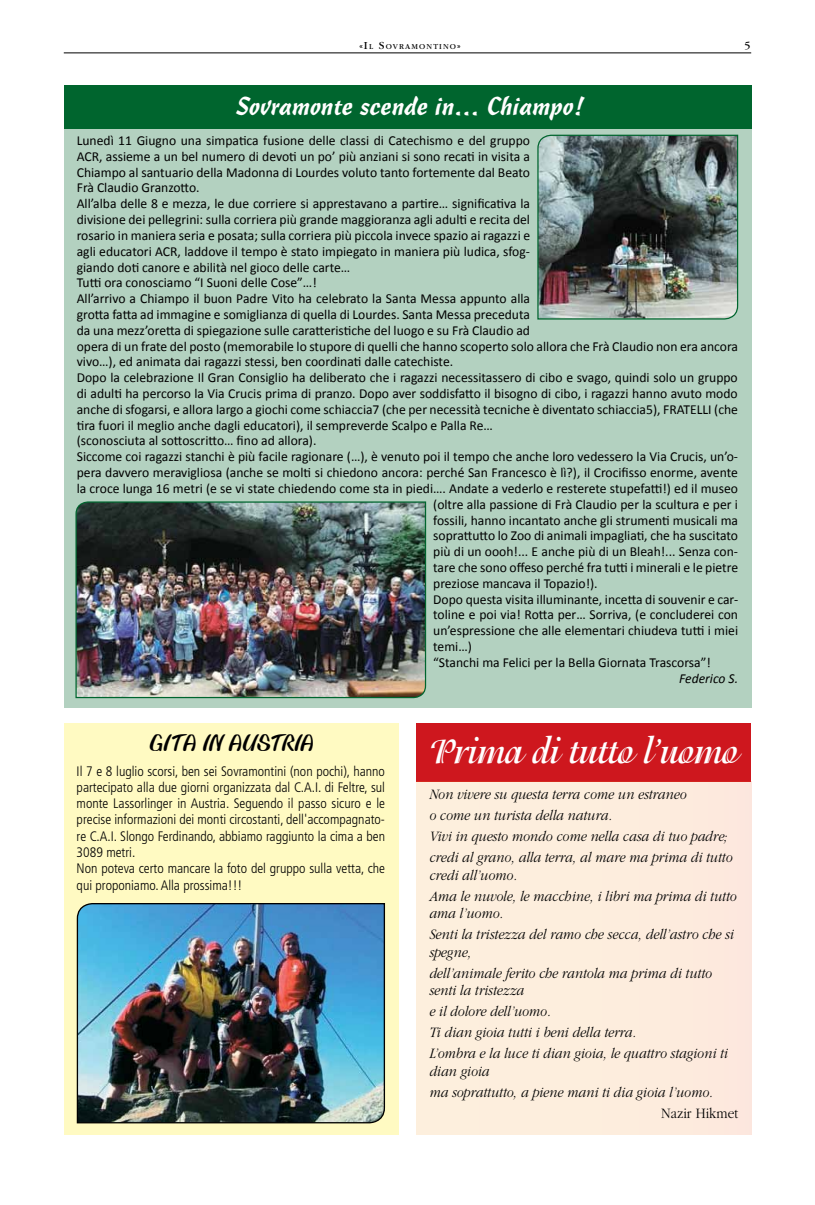
<style>
.page{position:relative;width:815px;height:1205px;background:#fff}
.page>*{position:absolute;margin:0;border:0;box-sizing:border-box;transform-origin:0 0}
.t1{font:700 37.5px "Isadora Std";color:#fff;scale:.9 1}
.t2{font:25px "Cascade Script LT Std";color:#fff}
.t3{font:25px "Biffo MT Std";color:#000}
.t4{font:italic 300 15px/21px "ITC Garamond Std";color:#000;scale:.9 1}
.t5{font:300 15px "ITC Garamond Std";color:#000;scale:.9 1}
.t6{font:13.75px "Calibri";color:#000}
.t7{font:300 condensed 13.75px/16.2px "Frutiger LT Std";color:#000}
.t8{font:italic 13.75px "Calibri";color:#000}
.t9{font:11.25px "ITC Garamond Std";color:#000}
.t10{font:7.88px "ITC Garamond Std";letter-spacing:.145em;color:#000}
.s1{font-size:11.25px}
</style>
<div class="page">
<div style="left:64px;top:129px;width:687px;height:578px;background:#b3d1c0"></div>
<img style="left:537px;top:134px;width:202px;height:186px">
<img style="left:75px;top:501px;width:352px;height:198px">
<div style="left:64px;top:85px;width:687px;height:44px;background:#00652e"></div>
<div style="left:416px;top:723px;width:335px;height:58px;background:#ce171e"></div>
<div style="left:416px;top:781px;width:335px;height:353px;background:#fdeedd"></div>
<div style="left:64px;top:723px;width:335px;height:411px;background:#fffac2"></div>
<img style="left:76px;top:903px;width:310px;height:221px">
<hr style="left:64px;top:53px;width:687px;height:1px;background:#000">
<p class="t10" style="left:359px;top:42px;width:103px"><span class="s1">«I</span>L <span class="s1">S</span>OVRAMONTINO<span class="s1">»</span></p>
<p class="t9" style="left:744px;top:39px;width:7px">5</p>
<h2 class="t2" style="left:237px;top:92px;width:349px">Sovramonte scende in… Chiampo!</h2>
<p class="t6" style="left:77px;top:132px;width:455px">Lunedì 11 Giugno una simpatica fusione delle classi di Catechismo e del gruppo</p>
<p class="t6" style="left:77px;top:148px;width:455px">ACR, assieme a un bel numero di devoti un po’ più anziani si sono recati in visita a</p>
<p class="t6" style="left:77px;top:163px;width:455px">Chiampo al santuario della Madonna di Lourdes voluto tanto fortemente dal Beato</p>
<p class="t6" style="left:77px;top:179px;width:124px">Frà Claudio Granzotto.</p>
<p class="t6" style="left:77px;top:195px;width:455px">All’alba delle 8 e mezza, le due corriere si apprestavano a partire… significativa la</p>
<p class="t6" style="left:77px;top:211px;width:455px">divisione dei pellegrini: sulla corriera più grande maggioranza agli adulti e recita del</p>
<p class="t6" style="left:77px;top:227px;width:455px">rosario in maniera seria e posata; sulla corriera più piccola invece spazio ai ragazzi e</p>
<p class="t6" style="left:77px;top:242px;width:455px">agli educatori ACR, laddove il tempo è stato impiegato in maniera più ludica, sfog-</p>
<p class="t6" style="left:77px;top:258px;width:275px">giando doti canore e abilità nel gioco delle carte…</p>
<p class="t6" style="left:77px;top:274px;width:242px">Tutti ora conosciamo “I Suoni delle Cose”…!</p>
<p class="t6" style="left:77px;top:290px;width:455px">All’arrivo a Chiampo il buon Padre Vito ha celebrato la Santa Messa appunto alla</p>
<p class="t6" style="left:77px;top:306px;width:455px">grotta fatta ad immagine e somiglianza di quella di Lourdes. Santa Messa preceduta</p>
<p class="t6" style="left:77px;top:321px;width:455px">da una mezz’oretta di spiegazione sulle caratteristiche del luogo e su Frà Claudio ad</p>
<p class="t6" style="left:77px;top:337px;width:663px">opera di un frate del posto (memorabile lo stupore di quelli che hanno scoperto solo allora che Frà Claudio non era ancora</p>
<p class="t6" style="left:77px;top:353px;width:378px">vivo…), ed animata dai ragazzi stessi, ben coordinati dalle catechiste.</p>
<p class="t6" style="left:77px;top:369px;width:663px">Dopo la celebrazione Il Gran Consiglio ha deliberato che i ragazzi necessitassero di cibo e svago, quindi solo un gruppo</p>
<p class="t6" style="left:77px;top:385px;width:663px">di adulti ha percorso la Via Crucis prima di pranzo. Dopo aver soddisfatto il bisogno di cibo, i ragazzi hanno avuto modo</p>
<p class="t6" style="left:77px;top:401px;width:663px">anche di sfogarsi, e allora largo a giochi come schiaccia7 (che per necessità tecniche è diventato schiaccia5), FRATELLI (che</p>
<p class="t6" style="left:77px;top:416px;width:418px">tira fuori il meglio anche dagli educatori), il sempreverde Scalpo e Palla Re…</p>
<p class="t6" style="left:77px;top:432px;width:241px">(sconosciuta al sottoscritto… fino ad allora).</p>
<p class="t6" style="left:77px;top:448px;width:663px">Siccome coi ragazzi stanchi è più facile ragionare (…), è venuto poi il tempo che anche loro vedessero la Via Crucis, un’o-</p>
<p class="t6" style="left:77px;top:464px;width:663px">pera davvero meravigliosa (anche se molti si chiedono ancora: perché San Francesco è lì?), il Crocifisso enorme, avente</p>
<p class="t6" style="left:77px;top:480px;width:663px">la croce lunga 16 metri (e se vi state chiedendo come sta in piedi…. Andate a vederlo e resterete stupefatti!) ed il museo</p>
<p class="t6" style="left:433px;top:495px;width:306px">(oltre alla passione di Frà Claudio per la scultura e per i</p>
<p class="t6" style="left:433px;top:511px;width:306px">fossili, hanno incantato anche gli strumenti musicali ma</p>
<p class="t6" style="left:433px;top:527px;width:306px">soprattutto lo Zoo di animali impagliati, che ha suscitato</p>
<p class="t6" style="left:433px;top:543px;width:306px">più di un oooh!... E anche più di un Bleah!... Senza con-</p>
<p class="t6" style="left:433px;top:559px;width:306px">tare che sono offeso perché fra tutti i minerali e le pietre</p>
<p class="t6" style="left:433px;top:574px;width:166px">preziose mancava il Topazio!).</p>
<p class="t6" style="left:433px;top:590px;width:306px">Dopo questa visita illuminante, incetta di souvenir e car-</p>
<p class="t6" style="left:433px;top:606px;width:306px">toline e poi via! Rotta per… Sorriva, (e concluderei con</p>
<p class="t6" style="left:433px;top:622px;width:306px">un’espressione che alle elementari chiudeva tutti i miei</p>
<p class="t6" style="left:433px;top:638px;width:40px">temi…)</p>
<p class="t6" style="left:433px;top:654px;width:279px">“Stanchi ma Felici per la Bella Giornata Trascorsa”!</p>
<p class="t8" style="left:679px;top:669px;width:61px">Federico S.</p>
<h2 class="t3" style="left:149px;top:728px;width:167px">GITA IN AUSTRIA</h2>
<p class="t7" style="left:77px;top:763px;width:310px">Il 7 e 8 luglio scorsi, ben sei Sovramontini (non pochi), hanno partecipato alla due giorni organizzata dal C.A.I. di Feltre, sul monte Lassorlinger in Austria. Seguendo il passo sicuro e le precise informazioni dei monti circostanti, dell'accompagnato&shy;re C.A.I. Slongo Ferdinando, abbiamo raggiunto la cima a ben 3089 metri.<br>Non poteva certo mancare la foto del gruppo sulla vetta, che qui proponiamo. Alla prossima!!!</p>
<h1 class="t1" style="left:429px;top:729px;width:345px">Prima di tutto l’uomo</h1>
<p class="t4" style="left:429px;top:784px;width:338px">Non vivere su questa terra come un estraneo<br>o come un turista della natura.<br>Vivi in questo mondo come nella casa di tuo padre; credi al grano, alla terra, al mare ma prima di tutto</p>
<p class="t4" style="left:429px;top:864px;width:343px">credi all’uomo.<br>Ama le nuvole, le macchine, i libri ma prima di tutto</p>
<p class="t4" style="left:429px;top:903px;width:340px">ama l’uomo.<br>Senti la tristezza del ramo che secca, dell’astro che si</p>
<p class="t4" style="left:429px;top:941px;width:316px">spegne,<br>dell’animale ferito che rantola ma prima di tutto</p>
<p class="t4" style="left:429px;top:980px;width:333px">senti la tristezza<br>e il dolore dell’uomo.<br>Ti dian gioia tutti i beni della terra.<br>L’ombra e la luce ti dian gioia, le quattro stagioni ti</p>
<p class="t4" style="left:429px;top:1061px;width:316px">dian gioia<br>ma soprattutto, a piene mani ti dia gioia l’uomo.</p>
<p class="t5" style="left:661px;top:1105px;width:87px">Nazir Hikmet</p>
</div>
